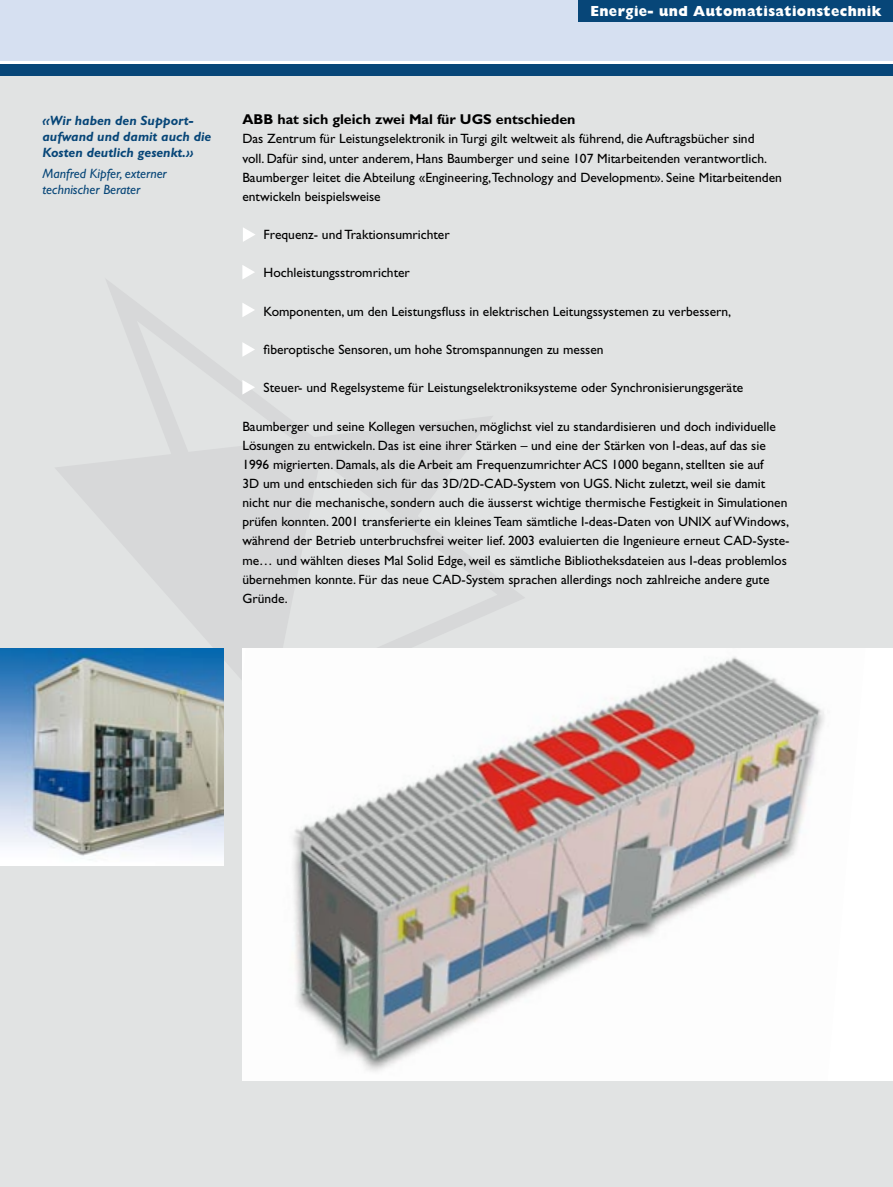
<style>
.page{position:relative;width:893px;height:1187px;background:#fff}
.page>*{position:absolute;margin:0;border:0;box-sizing:border-box;transform-origin:0 0}
.t1{font:800 14.7px "M Gill Sans";letter-spacing:.03em;color:#fff;scale:.92 1}
.t2{font:700 14.25px "Gill Sans";color:#000}
.t3{font:13.5px/19.2px "Gill Sans";color:#000}
.t4{font:italic 700 13.5px/16.2px "Gill Sans";color:#074678}
.t5{font:italic 13.5px/16.2px "Gill Sans";color:#074678}
</style>
<div class="page">
<div style="left:0;top:74px;width:893px;height:1112px;background:#e1e3e3"></div>
<div style="left:0;top:0;width:893px;height:61px;background:#d6e0f1"></div>
<svg style="left:56px;top:280px;width:468px;height:430px"></svg>
<div style="left:0;top:64px;width:893px;height:11px;background:#074678"></div>
<div style="left:242px;top:648px;width:651px;height:432px;background:#fff"></div>
<img style="left:292px;top:656px;width:533px;height:416px">
<img style="left:0;top:648px;width:223px;height:217px">
<div style="left:578px;top:0;width:315px;height:22px;background:#074678"></div>
<svg style="left:243px;top:227px;width:12px;height:15px"></svg>
<svg style="left:242px;top:302px;width:13px;height:15px"></svg>
<svg style="left:242px;top:265px;width:13px;height:14px"></svg>
<svg style="left:242px;top:380px;width:13px;height:14px"></svg>
<svg style="left:242px;top:342px;width:13px;height:15px"></svg>
<p class="t1" style="left:590px;top:3px;width:318px">Energie- und Automatisationstechnik</p>
<p class="t4" style="left:43px;top:112px;width:170px">«Wir haben den Support&shy;aufwand und damit auch die<br>Kosten deutlich gesenkt.»</p>
<p class="t5" style="left:43px;top:165px;width:126px">Manfred Kipfer, externer technischer Berater</p>
<p class="t2" style="left:242px;top:111px;width:335px">ABB hat sich gleich zwei Mal für UGS entschieden</p>
<p class="t3" style="left:242px;top:129px;width:541px">Das Zentrum für Leistungselektronik in Turgi gilt weltweit als führend, die Auftragsbücher sind<br>voll. Dafür sind, unter anderem, Hans Baumberger und seine 107 Mitarbeitenden verantwortlich.<br>Baumberger leitet die Abteilung «Engineering,Technology and Development». Seine Mitarbeitenden entwickeln beispielsweise</p>
<p class="t3" style="left:264px;top:225px;width:188px">Frequenz- und Traktionsumrichter</p>
<p class="t3" style="left:264px;top:263px;width:148px">Hochleistungsstromrichter</p>
<p class="t3" style="left:264px;top:301px;width:469px">Komponenten, um den Leistungsfluss in elektrischen Leitungssystemen zu verbessern,</p>
<p class="t3" style="left:264px;top:340px;width:341px">fiberoptische Sensoren, um hohe Stromspannungen zu messen</p>
<p class="t3" style="left:264px;top:378px;width:481px">Steuer- und Regelsysteme für Leistungselektroniksysteme oder Synchronisierungsgeräte</p>
<p class="t3" style="left:242px;top:416px;width:549px">Baumberger und seine Kollegen versuchen, möglichst viel zu standardisieren und doch individuelle Lösungen zu entwickeln. Das ist eine ihrer Stärken – und eine der Stärken von I-deas, auf das sie 1996 migrierten. Damals, als die Arbeit am Frequenzumrichter ACS 1000 begann, stellten sie auf<br>3D um und entschieden sich für das 3D/2D-CAD-System von UGS. Nicht zuletzt, weil sie damit nicht nur die mechanische, sondern auch die äusserst wichtige thermische Festigkeit in Simulationen prüfen konnten. 2001 transferierte ein kleines Team sämtliche I-deas-Daten von UNIX auf Windows, während der Betrieb unterbruchsfrei weiter lief. 2003 evaluierten die Ingenieure erneut CAD-Syste&shy;me… und wählten dieses Mal Solid Edge, weil es sämtliche Bibliotheksdateien aus I-deas problemlos übernehmen konnte. Für das neue CAD-System sprachen allerdings noch zahlreiche andere gute Gründe.</p>
</div>
